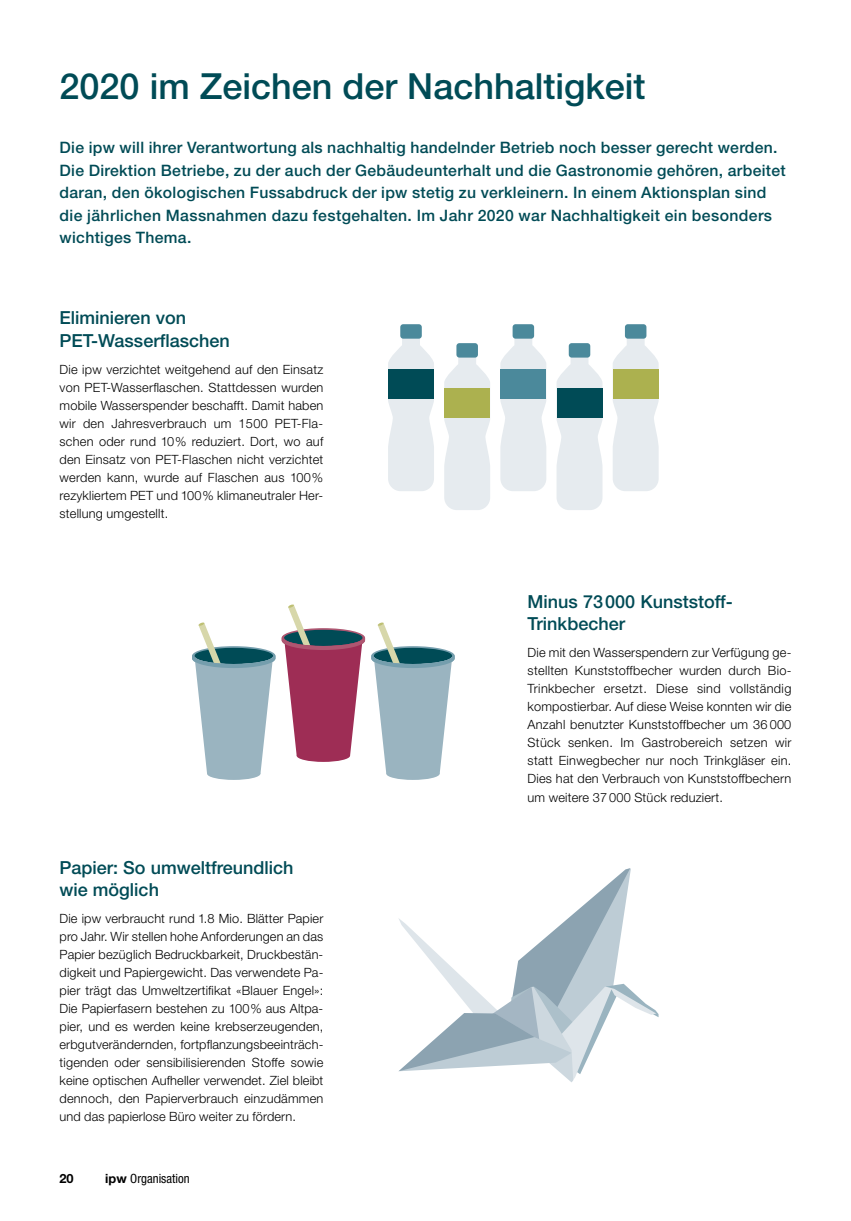
<style>
.page{position:relative;width:851px;height:1221px;background:#fff}
.page>*{position:absolute;margin:0;border:0;box-sizing:border-box;transform-origin:0 0}
.t1{font:500 36px "Helvetica Neue LT Std";color:#004b56}
.t2{font:500 18px/22.5px "Helvetica Neue LT Std";color:#004b56}
.t3{font:500 15.75px/22.5px "Helvetica Neue LT Std";letter-spacing:.02em;color:#004b56}
.t4{font:300 12.75px/18px "Helvetica Neue LT Std";letter-spacing:.015em;color:#000;text-align:justify}
.t5{font:condensed 12.75px "Helvetica Neue LT Std";color:#000}
.t6{font:700 12.75px "Helvetica Neue LT Std";color:#000}
.s1{font-weight:700;font-stretch:normal}
</style>
<div class="page">
<div style="left:207px;top:767px;width:53px;height:12px;background:#9ab4c0;border-radius:50%"></div>
<svg style="left:192px;top:622px;width:83px;height:151px"></svg>
<div style="left:296px;top:749px;width:54px;height:12px;background:#9e2d55;border-radius:50%"></div>
<svg style="left:281px;top:604px;width:84px;height:151px"></svg>
<div style="left:386px;top:767px;width:53px;height:12px;background:#9ab4c0;border-radius:50%"></div>
<svg style="left:371px;top:622px;width:83px;height:151px"></svg>
<svg style="left:388px;top:334px;width:46px;height:157px;background:#e7ecef"></svg>
<div style="left:388px;top:369px;width:46px;height:29px;background:#004b56"></div>
<div style="left:400px;top:324px;width:21px;height:14px;background:#4b899b;border-radius:3px"></div>
<svg style="left:444px;top:356px;width:46px;height:154px;background:#e8ecef"></svg>
<div style="left:444px;top:388px;width:46px;height:29px;background:#acb14f"></div>
<div style="left:456px;top:343px;width:22px;height:14px;background:#4b899b;border-radius:3px"></div>
<svg style="left:500px;top:334px;width:46px;height:157px;background:#e7ecf0"></svg>
<div style="left:500px;top:369px;width:46px;height:29px;background:#4b899b"></div>
<div style="left:512px;top:324px;width:22px;height:14px;background:#4b899b;border-radius:3px"></div>
<svg style="left:556px;top:353px;width:46px;height:157px;background:#e7ecef"></svg>
<div style="left:556px;top:388px;width:46px;height:29px;background:#004b56"></div>
<div style="left:568px;top:343px;width:22px;height:14px;background:#4b899b;border-radius:3px"></div>
<svg style="left:613px;top:334px;width:45px;height:157px;background:#e8ecef"></svg>
<div style="left:612px;top:369px;width:46px;height:29px;background:#acb14f"></div>
<div style="left:624px;top:324px;width:22px;height:14px;background:#4b899b;border-radius:3px"></div>
<svg style="left:398px;top:868px;width:260px;height:214px"></svg>
<h1 class="t1" style="left:60px;top:65px;width:587px">2020 im Zeichen der Nachhaltigkeit</h1>
<p class="t3" style="left:60px;top:136px;width:727px">Die ipw will ihrer Verantwortung als nachhaltig handelnder Betrieb noch besser gerecht werden.<br>Die Direktion Betriebe, zu der auch der Gebäudeunterhalt und die Gastronomie gehören, arbeitet daran, den ökologischen Fussabdruck der ipw stetig zu verkleinern. In einem Aktionsplan sind die jährlichen Massnahmen dazu festgehalten. Im Jahr 2020 war Nachhaltigkeit ein besonders wichtiges Thema.</p>
<h2 class="t2" style="left:60px;top:306px;width:172px">Eliminieren von<br>PET-Wasserflaschen</h2>
<p class="t4" style="left:60px;top:360px;width:265px">Die ipw verzichtet weitgehend auf den Einsatz von PET-Wasserflaschen. Stattdessen wurden mobile Wasserspender beschafft. Damit haben wir den Jahresverbrauch um 1500 PET-Fla&shy;schen oder rund 10% reduziert. Dort, wo auf den Einsatz von PET-Flaschen nicht verzichtet werden kann, wurde auf Flaschen aus 100% rezykliertem PET und 100% klimaneutraler Her&shy;stellung umgestellt.</p>
<h2 class="t2" style="left:60px;top:855px;width:235px">Papier: So umweltfreundlich wie möglich</h2>
<p class="t4" style="left:60px;top:909px;width:265px">Die ipw verbraucht rund 1.8 Mio. Blätter Papier pro Jahr. Wir stellen hohe Anforderungen an das Papier bezüglich Bedruckbarkeit, Druckbestän&shy;digkeit und Papiergewicht. Das verwendete Pa&shy;pier trägt das Umweltzertifikat «Blauer Engel»:<br>Die Papierfasern bestehen zu 100% aus Altpa&shy;pier, und es werden keine krebserzeugenden, erbgutverändernden, fortpflanzungsbeeinträch&shy;tigenden oder sensibilisierenden Stoffe sowie keine optischen Aufheller verwendet. Ziel bleibt dennoch, den Papierverbrauch einzudämmen und das papierlose Büro weiter zu fördern.</p>
<p class="t6" style="left:60px;top:1170px;width:16px">20</p>
<p class="t5" style="left:105px;top:1170px;width:86px"><span class="s1">ipw</span> Organisation</p>
<h2 class="t2" style="left:527px;top:590px;width:205px">Minus 73000 Kunststoff-<br>Trinkbecher</h2>
<p class="t4" style="left:527px;top:643px;width:265px">Die mit den Wasserspendern zur Verfügung ge&shy;stellten Kunststoffbecher wurden durch Bio-Trinkbecher ersetzt. Diese sind vollständig kompostierbar. Auf diese Weise konnten wir die Anzahl benutzter Kunststoffbecher um 36 000<br>Stück senken. Im Gastrobereich setzen wir statt Einwegbecher nur noch Trinkgläser ein.<br>Dies hat den Verbrauch von Kunststoffbechern um weitere 37 000 Stück reduziert.</p>
</div>
